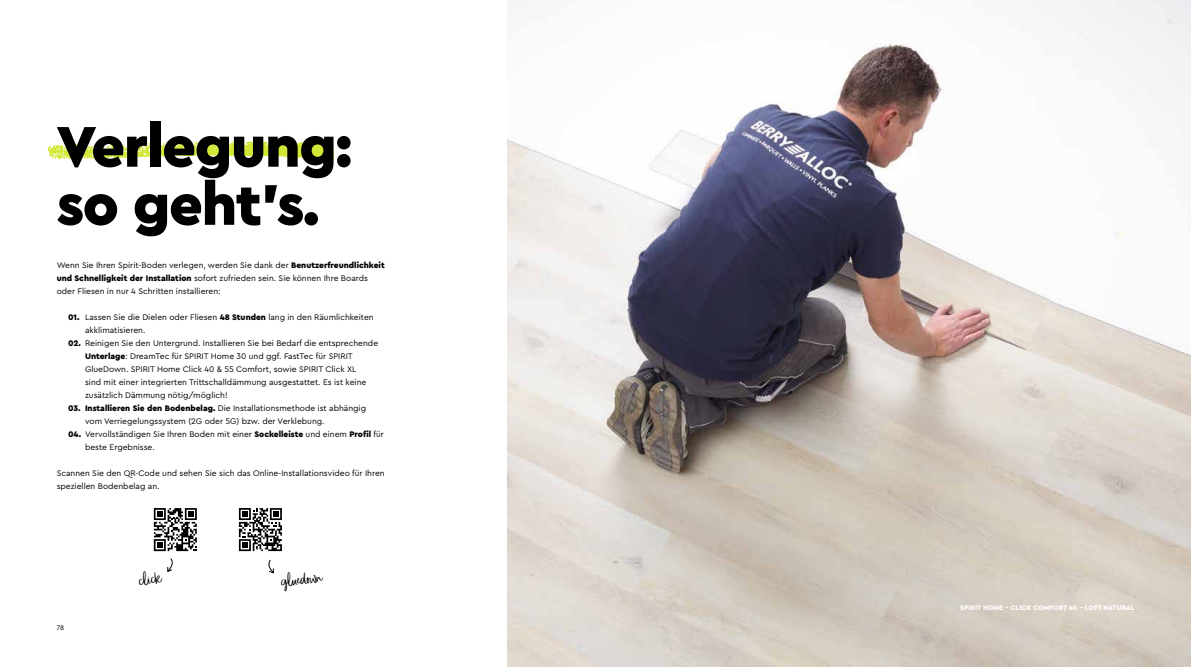
<style>
.page{position:relative;width:1191px;height:667px;background:#fff}
.page>*{position:absolute;margin:0;border:0;box-sizing:border-box;transform-origin:0 0}
.t1{font:900 60px/58px "Cera Pro";letter-spacing:-.025em;color:#000}
.t2{font:20px "ohlivey";color:#000}
.t3{font:8.5px/13px "Cera Pro";color:#000}
.t4{font:900 7px "Cera Pro";color:#fff}
.t5{font:7px "Cera Pro";color:#000}
.s1{font-weight:900}
</style>
<div class="page">
<svg style="left:47px;top:141px;width:287px;height:21px"></svg>
<img style="left:507px;top:0;width:684px;height:666px">
<svg style="left:154px;top:508px;width:43px;height:42px"></svg>
<svg style="left:239px;top:508px;width:43px;height:42px"></svg>
<svg style="left:268px;top:559px;width:6px;height:14px"></svg>
<svg style="left:167px;top:558px;width:6px;height:14px"></svg>
<h1 class="t1" style="left:57px;top:115px;width:297px">Verlegung: so geht’s.</h1>
<p class="t3" style="left:57px;top:258px;width:329px">Wenn Sie Ihren Spirit-Boden verlegen, werden Sie dank der <span class="s1">Benutzerfreundlichkeit und Schnelligkeit der Installation</span> sofort zufrieden sein. Sie können Ihre Boards oder Fliesen in nur 4 Schritten installieren:</p>
<p class="t3" style="left:85px;top:310px;width:290px;text-indent:-17px"><span class="s1">01.</span> Lassen Sie die Dielen oder Fliesen <span class="s1">48 Stunden</span> lang in den Räumlichkeiten akklimatisieren.</p>
<p class="t3" style="left:85px;top:336px;width:295px;text-indent:-17px"><span class="s1">02.</span> Reinigen Sie den Untergrund. Installieren Sie bei Bedarf die entsprechende <span class="s1">Unterlage</span>: DreamTec für SPIRIT Home 30 und ggf. FastTec für SPIRIT GlueDown. SPIRIT Home Click 40 &amp; 55 Comfort, sowie SPIRIT Click XL<br>sind mit einer integrierten Trittschalldämmung ausgestattet. Es ist keine zusätzlich Dämmung nötig/möglich!</p>
<p class="t3" style="left:85px;top:401px;width:282px;text-indent:-17px"><span class="s1">03. Installieren Sie den Bodenbelag.</span> Die Installationsmethode ist abhängig vom Verriegelungssystem (2G oder 5G) bzw. der Verklebung.</p>
<p class="t3" style="left:85px;top:427px;width:300px;text-indent:-17px"><span class="s1">04.</span> Vervollständigen Sie Ihren Boden mit einer <span class="s1">Sockelleiste</span> und einem <span class="s1">Profil</span> für beste Ergebnisse.</p>
<p class="t3" style="left:57px;top:466px;width:329px">Scannen Sie den QR-Code und sehen Sie sich das Online-Installationsvideo für Ihren speziellen Bodenbelag an.</p>
<p class="t5" style="left:57px;top:622px;width:9px">78</p>
<h2 class="t2" style="left:138px;top:569px;width:24px;rotate:-6deg">click</h2>
<h2 class="t2" style="left:280px;top:571px;width:44px;rotate:-6deg">gluedown</h2>
<p class="t4" style="left:960px;top:602px;width:176px">SPIRIT HOME - CLICK COMFORT 40 - LOFT NATURAL</p>
</div>
